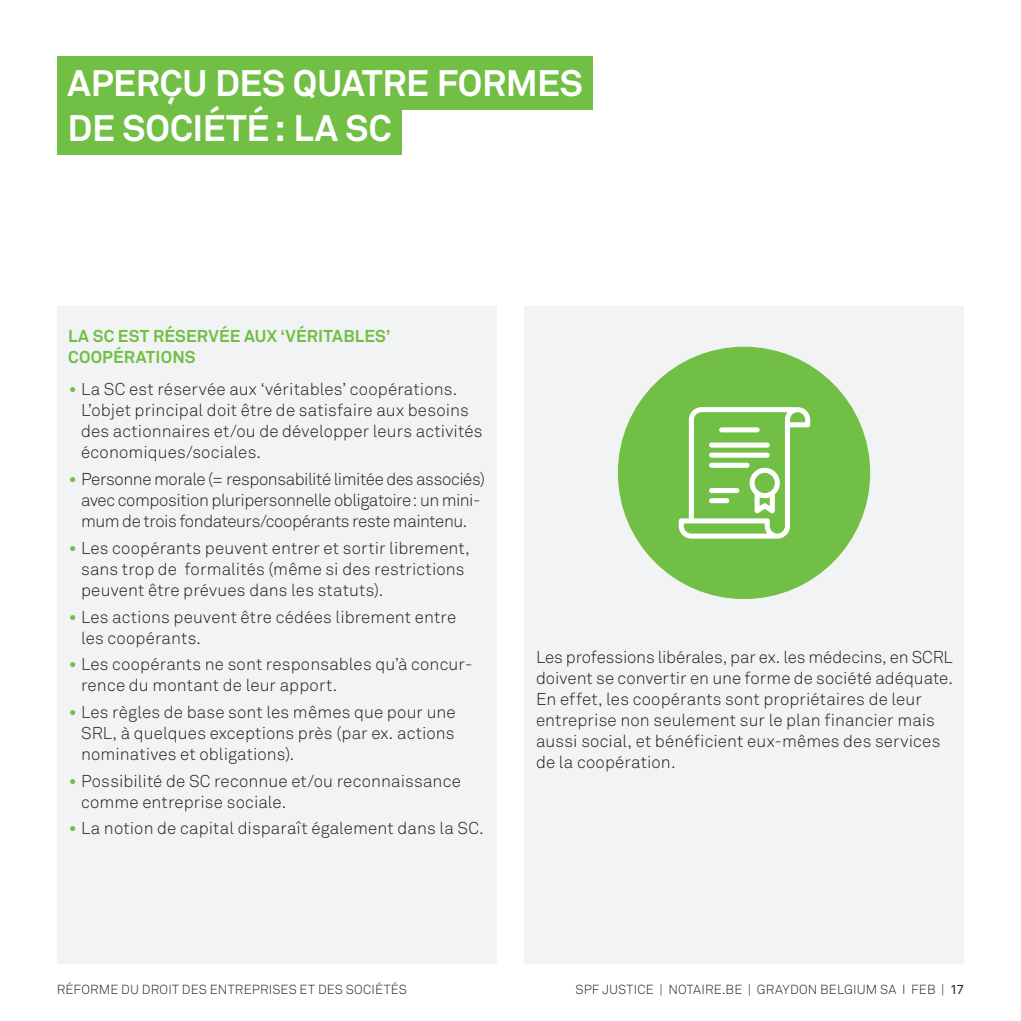
<style>
.page{position:relative;width:1021px;height:1021px;background:#fff}
.page>*{position:absolute;margin:0;border:0;box-sizing:border-box;transform-origin:0 0}
.CODE_TITRE-01{font:700 36.4px/45px "Akkurat";letter-spacing:-.005em;color:#fff}
.CODE_BODY{font:300 17px/21px "Akkurat";letter-spacing:.005em;color:#231f20}
.CODE_BODY-2{font:300 17px/21px "Akkurat";letter-spacing:-.025em;color:#231f20;text-align:center}
.CODE_TITRE_BODY{font:700 17px/21px "Akkurat";letter-spacing:.01em;color:#71bf44}
.t1{font:300 13px "Akkurat";letter-spacing:.015em;color:#231f20}
.s1{font-size:22px;color:#71bf44}
.s2{font-weight:400}
</style>
<div class="page">
<div style="left:57px;top:57px;width:535px;height:53px;background:#71bf44"></div>
<div style="left:57px;top:104px;width:344px;height:51px;background:#71bf44"></div>
<div style="left:57px;top:306px;width:439px;height:658px;background:#f2f3f4"></div>
<div style="left:524px;top:306px;width:440px;height:658px;background:#f2f3f4"></div>
<div style="left:618px;top:347px;width:252px;height:252px;background:#71bf44;border-radius:50%"></div>
<svg style="left:678px;top:407px;width:132px;height:131px"></svg>
<p class="CODE_TITRE-01" style="left:67px;top:61px;width:517px">APERÇU DES QUATRE FORMES<br>DE SOCIÉTÉ: LA SC</p>
<p class="CODE_TITRE_BODY" style="left:68px;top:326px;width:324px">LA SC EST RÉSERVÉE AUX ‘VÉRITABLES’<br>COOPÉRATIONS</p>
<p class="CODE_BODY" style="left:81px;top:379px;width:403px;text-indent:-13px"><span class="s1">•</span> La SC est réservée aux ‘véritables’ coopérations.<br>L’objet principal doit être de satisfaire aux besoins des actionnaires et/ou de développer leurs activités économiques/sociales.</p>
<p class="CODE_BODY-2" style="left:68px;top:469px;width:418px"><span class="s1">•</span> Personne morale (= responsabilité limitée des associés) avec composition pluripersonnelle obligatoire: un mini&shy;mum de trois fondateurs/coopérants reste maintenu.</p>
<p class="CODE_BODY" style="left:81px;top:537px;width:390px;text-indent:-13px"><span class="s1">•</span> Les coopérants peuvent entrer et sortir librement, sans trop de formalités (même si des restrictions peuvent être prévues dans les statuts).</p>
<p class="CODE_BODY" style="left:81px;top:606px;width:377px;text-indent:-13px"><span class="s1">•</span> Les actions peuvent être cédées librement entre les coopérants.</p>
<p class="CODE_BODY" style="left:81px;top:654px;width:393px;text-indent:-13px"><span class="s1">•</span> Les coopérants ne sont responsables qu’à concur&shy;rence du montant de leur apport.</p>
<p class="CODE_BODY" style="left:81px;top:701px;width:376px;text-align:justify;text-indent:-13px"><span class="s1">•</span> Les règles de base sont les mêmes que pour une SRL, à quelques exceptions près (par ex. actions nominatives et obligations).</p>
<p class="CODE_BODY" style="left:81px;top:770px;width:381px;text-indent:-13px"><span class="s1">•</span> Possibilité de SC reconnue et/ou reconnaissance comme entreprise sociale.</p>
<p class="CODE_BODY" style="left:68px;top:818px;width:417px"><span class="s1">•</span> La notion de capital disparaît également dans la SC.</p>
<p class="CODE_BODY" style="left:536px;top:647px;width:418px">Les professions libérales, par ex. les médecins, en SCRL doivent se convertir en une forme de société adéquate.<br>En effet, les coopérants sont propriétaires de leur entreprise non seulement sur le plan financier mais aussi social, et bénéficient eux-mêmes des services de la coopération.</p>
<p class="t1" style="left:57px;top:982px;width:352px">RÉFORME DU DROIT DES ENTREPRISES ET DES SOCIÉTÉS</p>
<p class="t1" style="left:575px;top:982px;width:390px">SPF JUSTICE | NOTAIRE.BE | GRAYDON BELGIUM SA I FEB | <span class="s2">17</span></p>
</div>
